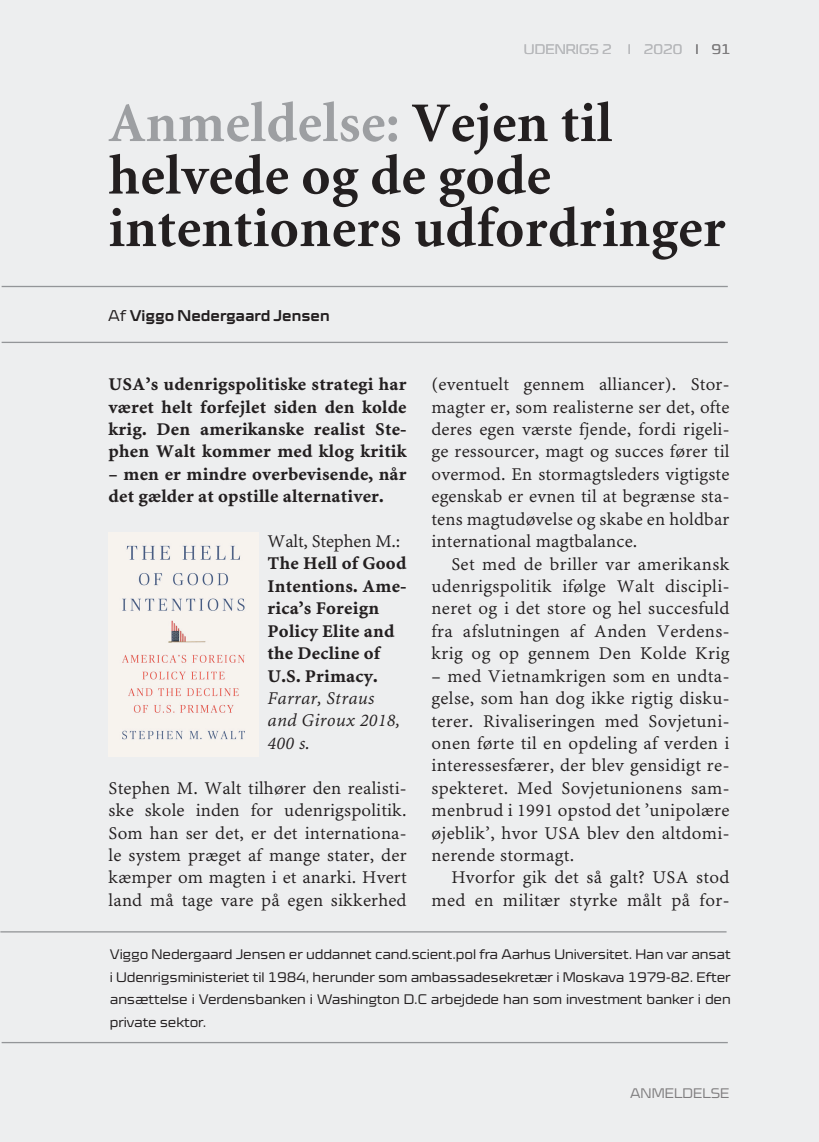
<style>
.page{position:relative;width:819px;height:1142px;background:#fff}
.page>*{position:absolute;margin:0;border:0;box-sizing:border-box;transform-origin:0 0}
.t1{font:700 56px/52.5px "Minion";letter-spacing:.01em;color:#231f20}
.t2{font:17.85px/22.4px "Minion MM";letter-spacing:.02em;color:#231f20;text-align:justify}
.t3{font:700 17.85px/22.4px "Minion MM";letter-spacing:.01em;color:#231f20}
.t4{font:italic 17.85px/22.4px "Minion MM";letter-spacing:.01em;color:#231f20}
.t5{font:17.85px "Minion MM";letter-spacing:-.01em;color:#231f20}
.t6{font:700 expanded 15.75px "Cube OT";color:#231f20}
.t7{font:300 expanded 14px/22.8px "Cube OT";letter-spacing:-.01em;color:#231f20;text-align:justify}
.t8{font:300 expanded 14px "Cube OT";color:#939598}
.s1{color:#9d9fa2}
.s2{font-weight:300}
</style>
<div class="page">
<div style="left:0;top:0;width:818px;height:1141px;background:#edeeef"></div>
<hr style="left:2px;top:286px;width:725px;height:1px;background:#939598">
<hr style="left:2px;top:341px;width:725px;height:2px;background:#939598">
<hr style="left:0;top:930px;width:726px;height:2px;background:#939598">
<hr style="left:2px;top:1041px;width:725px;height:1px;background:#939598">
<img style="left:120px;top:543px;width:125px;height:197px">
<p class="t8" style="left:523px;top:42px;width:89px">UDENRIGS 2</p>
<p class="t8" style="left:627px;top:42px;width:56px">I 2020</p>
<p class="t7" style="left:695px;top:38px;width:37px">I 91</p>
<h1 class="t1" style="left:109px;top:98px;width:618px"><span class="s1">Anmeldelse:</span> Vejen til helvede og de gode intentioners udfordringer</h1>
<p class="t6" style="left:108px;top:306px;width:223px"><span class="s2">Af</span> Viggo Nedergaard Jensen</p>
<p class="t3" style="left:109px;top:373px;width:299px;text-align:justify">USA’s udenrigspolitiske strategi har været helt forfejlet siden den kolde krig. Den amerikanske realist Ste&shy;phen Walt kommer med klog kritik</p>
<p class="t3" style="left:109px;top:463px;width:299px">– men er mindre overbevisende, når det gælder at opstille alternativer.</p>
<p class="t5" style="left:267px;top:531px;width:134px">Walt, Stephen M.:</p>
<p class="t3" style="left:267px;top:552px;width:140px">The Hell of Good<br>Intentions. Ame&shy;rica’s Foreign<br>Policy Elite and the Decline of<br>U.S. Primacy.</p>
<p class="t4" style="left:267px;top:687px;width:134px">Farrar, Straus and Giroux 2018,<br>400 s.</p>
<p class="t2" style="left:109px;top:776px;width:299px">Stephen M. Walt tilhører den realisti&shy;ske skole inden for udenrigspolitik.<br>Som han ser det, er det internationa&shy;le system præget af mange stater, der kæmper om magten i et anarki. Hvert land må tage vare på egen sikkerhed</p>
<p class="t2" style="left:431px;top:373px;width:299px">(eventuelt gennem alliancer). Stor&shy;magter er, som realisterne ser det, ofte deres egen værste fjende, fordi rigeli&shy;ge ressourcer, magt og succes fører til overmod. En stormagtsleders vigtigste egenskab er evnen til at begrænse sta&shy;tens magtudøvelse og skabe en holdbar international magtbalance.</p>
<p class="t2" style="left:431px;top:552px;width:299px;text-indent:20px">Set med de briller var amerikansk udenrigspolitik ifølge Walt discipli&shy;neret og i det store og hel succesfuld fra afslutningen af Anden Verdens&shy;krig og op gennem Den Kolde Krig</p>
<p class="t2" style="left:431px;top:664px;width:299px">– med Vietnamkrigen som en undta&shy;gelse, som han dog ikke rigtig disku&shy;terer. Rivaliseringen med Sovjetuni&shy;onen førte til en opdeling af verden i interessesfærer, der blev gensidigt re&shy;spekteret. Med Sovjetunionens sam&shy;menbrud i 1991 opstod det ’unipolære øjeblik’, hvor USA blev den altdomi&shy;nerende stormagt.</p>
<p class="t2" style="left:431px;top:866px;width:299px;text-align:right">Hvorfor gik det så galt? USA stod med en militær styrke målt på for-</p>
<p class="t7" style="left:110px;top:942px;width:622px">Viggo Nedergaard Jensen er uddannet cand.scient.pol fra Aarhus Universitet. Han var ansat i Udenrigsministeriet til 1984, herunder som ambassadesekretær i Moskava 1979-82. Efter ansættelse i Verdensbanken i Washington D.C arbejdede han som investment banker i den private sektor.</p>
<p class="t7" style="left:629px;top:1081px;width:101px">ANMELDELSE</p>
</div>
